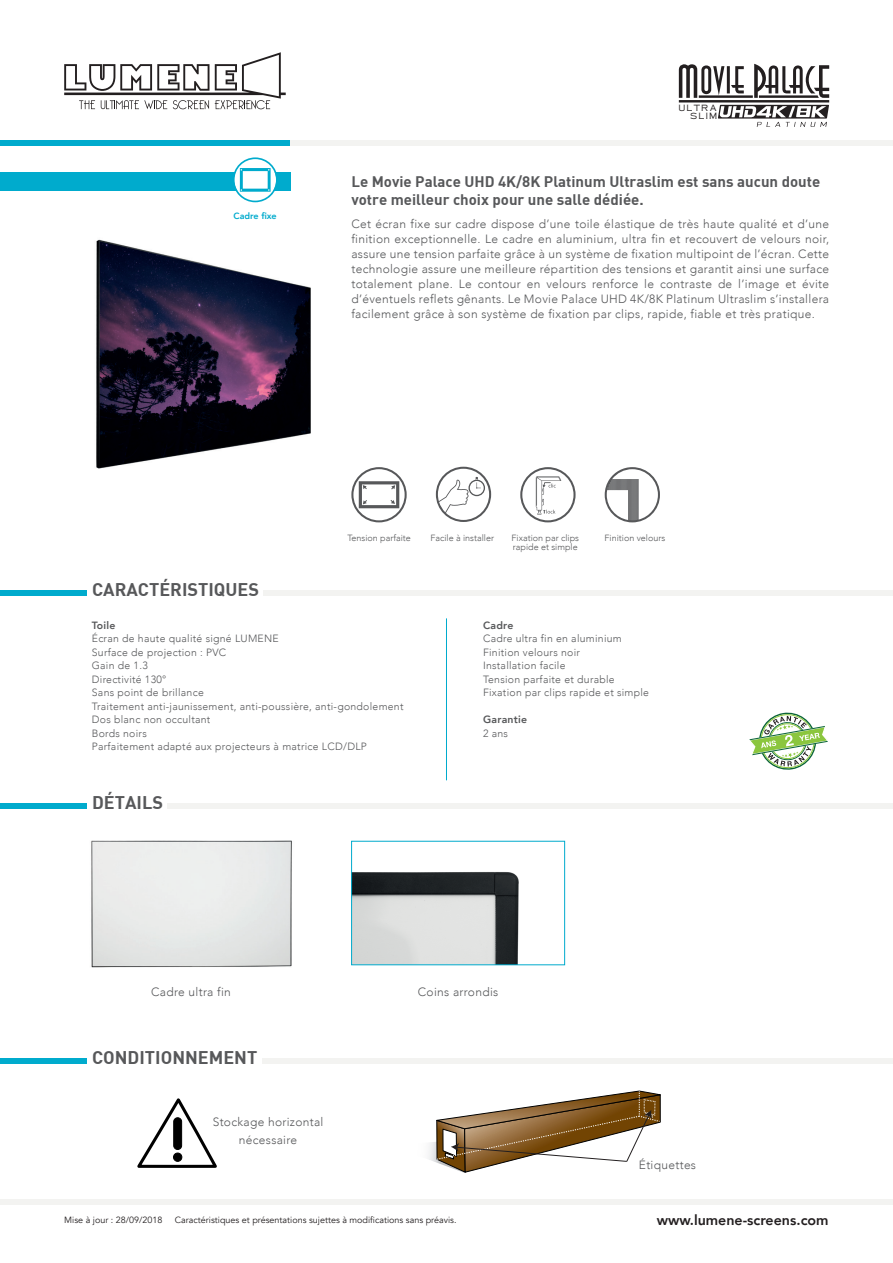
<style>
.page{position:relative;width:893px;height:1263px;background:#fff}
.page>*{position:absolute;margin:0;border:0;box-sizing:border-box;transform-origin:0 0}
.t1{font:18px "DIN Bold";color:#57585a}
.t2{font:15px/18px "DIN Bold";color:#57585a}
.t3{font:800 14.25px "Avenir";color:#231f20}
.t4{font:300 12px/15px "Avenir";letter-spacing:.025em;color:#57585a;text-align:center}
.t5{font:300 10.5px/13.5px "Avenir";letter-spacing:.025em;color:#57585a}
.t6{font:800 10.5px "Avenir";letter-spacing:.025em;color:#57585a}
.t7{font:9px "Avenir";color:#231f20}
.t8{font:300 9px/9px "Avenir";color:#57585a}
.t9{font:800 9px "Avenir";color:#00abcd}
.t10{font:300 7.5px/7.6px "Copperplate Gothic";letter-spacing:.2em;color:#231f20;text-align:right}
</style>
<div class="page">
<svg style="left:64px;top:52px;width:222px;height:57px"></svg>
<div style="left:262px;top:141px;width:631px;height:5px;background:#f3f3f1"></div>
<div style="left:0;top:141px;width:290px;height:5px;background:#00abcd"></div>
<div style="left:0;top:590px;width:86px;height:5px;background:#00abcd"></div>
<div style="left:0;top:803px;width:86px;height:5px;background:#00abcd"></div>
<div style="left:0;top:1058px;width:86px;height:5px;background:#00abcd"></div>
<div style="left:0;top:1199px;width:893px;height:6px;background:#f3f3f1"></div>
<div style="left:0;top:172px;width:291px;height:18px;background:#00abcd"></div>
<hr style="left:446px;top:618px;width:1px;height:162px;background:#00abcd">
<svg style="left:749px;top:712px;width:79px;height:58px"></svg>
<svg style="left:233px;top:157px;width:45px;height:45px"></svg>
<svg style="left:428px;top:1090px;width:233px;height:83px"></svg>
<svg style="left:137px;top:1098px;width:80px;height:70px"></svg>
<div style="left:174px;top:1118px;width:8px;height:31px;background:#000;border-radius:4px"></div>
<div style="left:173px;top:1117px;width:9px;height:33px;border:1px solid #000;border-radius:4px"></div>
<div style="left:173px;top:1153px;width:9px;height:8px;background:#000;border-radius:50%"></div>
<div style="left:173px;top:1152px;width:9px;height:10px;border:1px solid #000;border-radius:50%"></div>
<svg style="left:679px;top:64px;width:150px;height:63px"></svg>
<img style="left:96px;top:239px;width:215px;height:230px">
<svg style="left:436px;top:467px;width:55px;height:55px"></svg>
<svg style="left:605px;top:467px;width:55px;height:55px"></svg>
<svg style="left:351px;top:467px;width:56px;height:55px"></svg>
<svg style="left:520px;top:467px;width:56px;height:55px"></svg>
<img style="left:353px;top:872px;width:166px;height:91px">
<div style="left:351px;top:841px;width:214px;height:124px;border:1px solid #00abcd"></div>
<img style="left:91px;top:840px;width:201px;height:128px">
<div style="left:264px;top:590px;width:629px;height:5px;background:#f3f3f1"></div>
<div style="left:167px;top:803px;width:726px;height:5px;background:#f3f3f1"></div>
<div style="left:262px;top:1058px;width:631px;height:5px;background:#f3f3f1"></div>
<p class="t10" style="left:679px;top:104px;width:40px">ULTRA<br>SLIM</p>
<p class="t9" style="left:234px;top:209px;width:45px">Cadre fixe</p>
<p class="t2" style="left:351px;top:172px;width:470px">Le Movie Palace UHD 4K/8K Platinum Ultraslim est sans aucun doute votre meilleur choix pour une salle dédiée.</p>
<p class="t4" style="left:351px;top:216px;width:479px;text-align:justify">Cet écran fixe sur cadre dispose d’une toile élastique de très haute qualité et d’une finition exceptionnelle. Le cadre en aluminium, ultra fin et recouvert de velours noir, assure une tension parfaite grâce à un système de fixation multipoint de l’écran. Cette technologie assure une meilleure répartition des tensions et garantit ainsi une surface totalement plane. Le contour en velours renforce le contraste de l’image et évite d’éventuels reflets gênants. Le Movie Palace UHD 4K/8K Platinum Ultraslim s’installera facilement grâce à son système de fixation par clips, rapide, fiable et très pratique.</p>
<h1 class="t1" style="left:92px;top:578px;width:169px">CARACTÉRISTIQUES</h1>
<p class="t8" style="left:347px;top:533px;width:65px">Tension parfaite</p>
<p class="t8" style="left:430px;top:533px;width:65px">Facile à installer</p>
<p class="t8" style="left:512px;top:533px;width:69px">Fixation par clips rapide et simple</p>
<p class="t8" style="left:605px;top:533px;width:62px">Finition velours</p>
<p class="t6" style="left:92px;top:617px;width:25px">Toile</p>
<p class="t5" style="left:92px;top:632px;width:313px">Écran de haute qualité signé LUMENE<br>Surface de projection : PVC<br>Gain de 1.3<br>Directivité 130°<br>Sans point de brillance<br>Traitement anti-jaunissement, anti-poussière, anti-gondolement<br>Dos blanc non occultant<br>Bords noirs<br>Parfaitement adapté aux projecteurs à matrice LCD/DLP</p>
<h1 class="t1" style="left:92px;top:791px;width:72px">DÉTAILS</h1>
<p class="t6" style="left:483px;top:617px;width:32px">Cadre</p>
<p class="t5" style="left:483px;top:632px;width:168px">Cadre ultra fin en aluminium<br>Finition velours noir<br>Installation facile<br>Tension parfaite et durable<br>Fixation par clips rapide et simple</p>
<p class="t6" style="left:483px;top:712px;width:46px">Garantie</p>
<p class="t5" style="left:483px;top:726px;width:27px">2 ans</p>
<p class="t4" style="left:151px;top:984px;width:81px">Cadre ultra fin</p>
<h1 class="t1" style="left:92px;top:1046px;width:167px">CONDITIONNEMENT</h1>
<p class="t4" style="left:213px;top:1113px;width:112px;line-height:18px">Stockage horizontal nécessaire</p>
<p class="t4" style="left:418px;top:984px;width:82px">Coins arrondis</p>
<p class="t4" style="left:639px;top:1158px;width:59px">Étiquettes</p>
<p class="t7" style="left:64px;top:1214px;width:100px">Mise à jour : 28/09/2018</p>
<p class="t7" style="left:175px;top:1214px;width:283px">Caractéristiques et présentations sujettes à modifications sans préavis.</p>
<p class="t3" style="left:657px;top:1209px;width:173px">www.lumene-screens.com</p>
</div>
